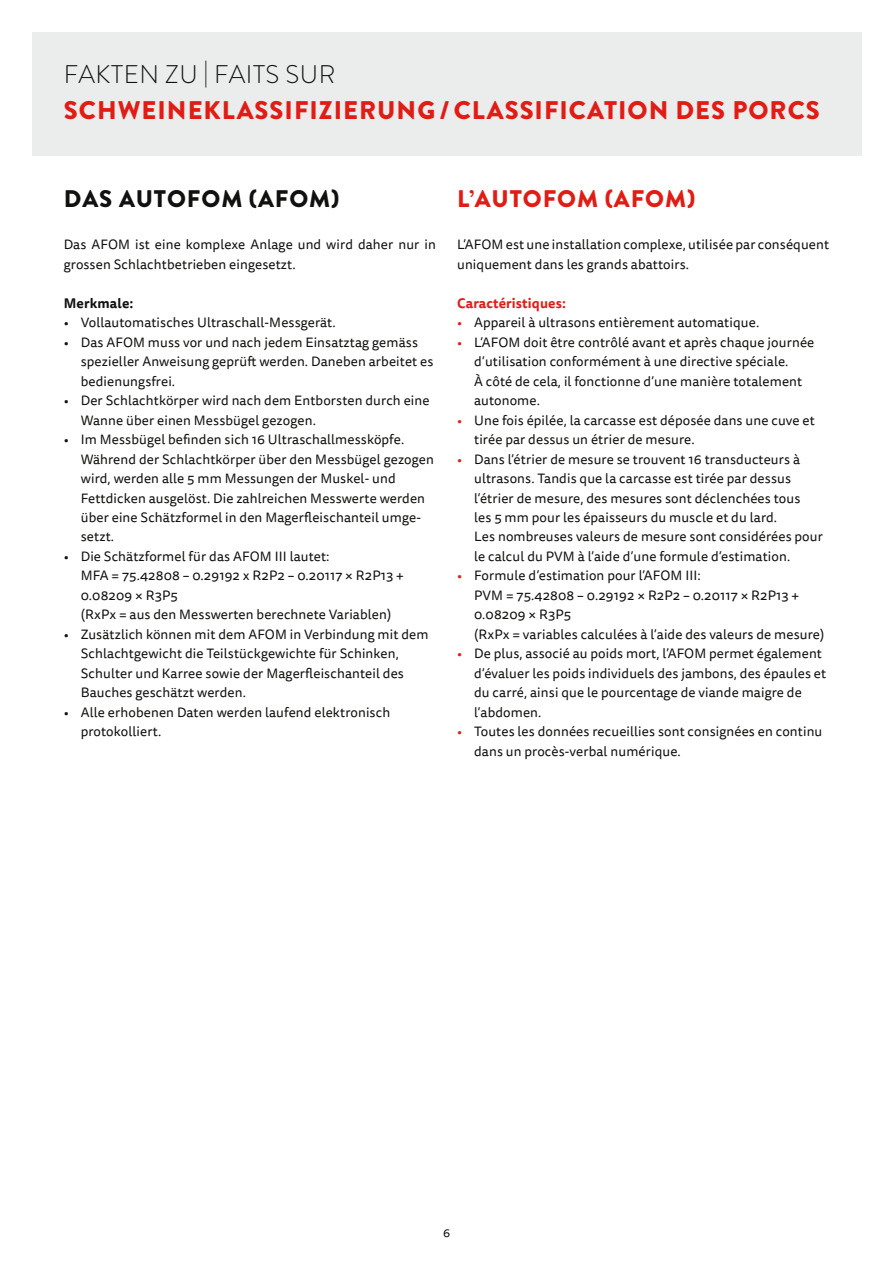
<style>
.page{position:relative;width:893px;height:1263px;background:#fff}
.page>*{position:absolute;margin:0;border:0;box-sizing:border-box;transform-origin:0 0}
.t1{font:900 25.5px "Brandon Grotesque";letter-spacing:.04em;color:#e11c15}
.t2{font:300 25.5px "Brandon Grotesque";letter-spacing:.02em;color:#11110f}
.t3{font:900 24px "Brandon Grotesque";letter-spacing:.04em;color:#11110f}
.t4{font:900 24px "Brandon Grotesque";letter-spacing:.04em;color:#e11c15}
.t5{font:13.5px/19.5px "Tisa Sans Pro";letter-spacing:.01em;color:#11110f}
.t6{font:700 13.5px "Tisa Sans Pro";letter-spacing:.01em;color:#e11c15}
.t7{font:700 13.5px "Tisa Sans Pro";letter-spacing:.01em;color:#11110f}
.t8{font:12px "Tisa Sans Pro";color:#11110f}
.s1{color:#e11c15}
</style>
<div class="page">
<div style="left:32px;top:32px;width:829px;height:123px;background:#ebecec"></div>
<h1 class="t2" style="left:64px;top:57px;width:273px">FAKTEN ZU | FAITS SUR</h1>
<h1 class="t1" style="left:64px;top:92px;width:757px">SCHWEINEKLASSIFIZIERUNG / CLASSIFICATION DES PORCS</h1>
<h2 class="t3" style="left:64px;top:182px;width:277px">DAS AUTOFOM (AFOM)</h2>
<p class="t5" style="left:64px;top:235px;width:374px">Das AFOM ist eine komplexe Anlage und wird daher nur in grossen Schlachtbetrieben eingesetzt.</p>
<p class="t7" style="left:64px;top:293px;width:71px">Merkmale:</p>
<p class="t5" style="left:64px;top:313px;width:273px">• Vollautomatisches Ultraschall-Messgerät.</p>
<p class="t5" style="left:81px;top:332px;width:354px;text-indent:-17px">• Das AFOM muss vor und nach jedem Einsatztag gemäss spezieller Anweisung geprüft werden. Daneben arbeitet es bedienungsfrei.</p>
<p class="t5" style="left:81px;top:391px;width:350px;text-indent:-17px">• Der Schlachtkörper wird nach dem Entborsten durch eine<br>Wanne über einen Messbügel gezogen.</p>
<p class="t5" style="left:81px;top:430px;width:355px;text-indent:-17px">• Im Messbügel befinden sich 16 Ultraschallmessköpfe.<br>Während der Schlachtkörper über den Messbügel gezogen wird, werden alle 5 mm Messungen der Muskel- und Fettdicken ausgelöst. Die zahlreichen Messwerte werden über eine Schätzformel in den Magerfleischanteil umge&shy;setzt.</p>
<p class="t5" style="left:81px;top:547px;width:325px;text-indent:-17px">• Die Schätzformel für das AFOM III lautet:<br>MFA = 75.42808 – 0.29192 x R2P2 – 0.20117 × R2P13 + 0.08209 × R3P5<br>(RxPx = aus den Messwerten berechnete Variablen)</p>
<p class="t5" style="left:81px;top:625px;width:349px;text-indent:-17px">• Zusätzlich können mit dem AFOM in Verbindung mit dem Schlachtgewicht die Teilstückgewichte für Schinken, Schulter und Karree sowie der Magerfleischanteil des Bauches geschätzt werden.</p>
<p class="t5" style="left:81px;top:703px;width:311px;text-indent:-17px">• Alle erhobenen Daten werden laufend elektronisch protokolliert.</p>
<h2 class="t4" style="left:457px;top:182px;width:239px">L’AUTOFOM (AFOM)</h2>
<p class="t5" style="left:457px;top:235px;width:374px">L’AFOM est une installation complexe, utilisée par conséquent uniquement dans les grands abattoirs.</p>
<p class="t6" style="left:457px;top:293px;width:110px">Caractéristiques:</p>
<p class="t5" style="left:457px;top:313px;width:304px"><span class="s1">•</span> Appareil à ultrasons entièrement automatique.</p>
<p class="t5" style="left:474px;top:332px;width:342px;text-indent:-17px"><span class="s1">•</span> L’AFOM doit être contrôlé avant et après chaque journée d’utilisation conformément à une directive spéciale.<br>À côté de cela, il fonctionne d’une manière totalement autonome.</p>
<p class="t5" style="left:474px;top:410px;width:342px;text-indent:-17px"><span class="s1">•</span> Une fois épilée, la carcasse est déposée dans une cuve et tirée par dessus un étrier de mesure.</p>
<p class="t5" style="left:474px;top:449px;width:350px;text-indent:-17px"><span class="s1">•</span> Dans l’étrier de mesure se trouvent 16 transducteurs à ultrasons. Tandis que la carcasse est tirée par dessus l’étrier de mesure, des mesures sont déclenchées tous<br>les 5 mm pour les épaisseurs du muscle et du lard.<br>Les nombreuses valeurs de mesure sont considérées pour le calcul du PVM à l’aide d’une formule d’estimation.</p>
<p class="t5" style="left:474px;top:566px;width:352px;text-indent:-17px"><span class="s1">•</span> Formule d’estimation pour l’AFOM III:<br>PVM = 75.42808 – 0.29192 × R2P2 – 0.20117 × R2P13 + 0.08209 × R3P5<br>(RxPx = variables calculées à l’aide des valeurs de mesure)</p>
<p class="t5" style="left:474px;top:644px;width:354px;text-indent:-17px"><span class="s1">•</span> De plus, associé au poids mort, l’AFOM permet également d’évaluer les poids individuels des jambons, des épaules et du carré, ainsi que le pourcentage de viande maigre de l’abdomen.</p>
<p class="t5" style="left:474px;top:722px;width:350px;text-indent:-17px"><span class="s1">•</span> Toutes les données recueillies sont consignées en continu dans un procès-verbal numérique.</p>
<p class="t8" style="left:443px;top:1225px;width:8px">6</p>
</div>
